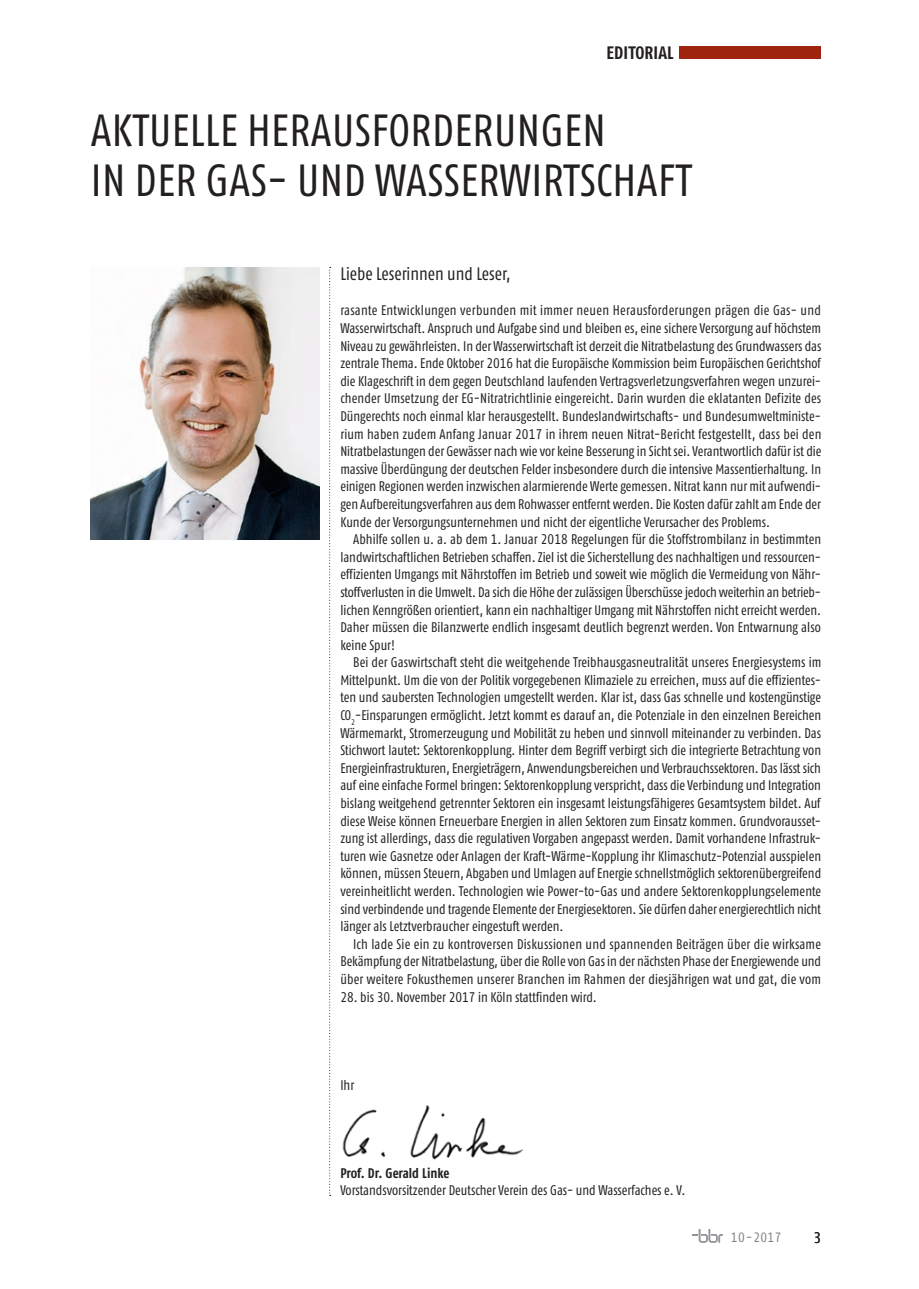
<style>
.page{position:relative;width:919px;height:1289px;background:#fff}
.page>*{position:absolute;margin:0;border:0;box-sizing:border-box;transform-origin:0 0}
.t1{font:condensed 45px/49.5px "Fago OT";letter-spacing:.01em;color:#231f20}
.t2{font:condensed 18px "Fago OT";color:#231f20;scale:.96 1}
.t3{font:700 condensed 18px "Fago OT";letter-spacing:.01em;color:#231f20}
.t4{font:condensed 15.3px "Fago OT";color:#231f20}
.t5{font:condensed 13.95px/17.5px "Fago OT";color:#231f20;text-align:justify;scale:.96 1}
.t6{font:700 condensed 13.95px "Fago OT";color:#231f20;scale:.96 1}
.t7{font:condensed 13.5px "Fago OT";letter-spacing:.03em;color:#808285}
</style>
<div class="page">
<div style="left:679px;top:47px;width:142px;height:12px;background:#9e240d"></div>
<svg style="left:329px;top:267px;width:2px;height:928px"></svg>
<svg style="left:692px;top:1229px;width:30px;height:13px"></svg>
<img style="left:342px;top:1105px;width:181px;height:55px">
<img style="left:90px;top:267px;width:229px;height:272px">
<p class="t3" style="left:606px;top:42px;width:69px">EDITORIAL</p>
<h1 class="t1" style="left:91px;top:106px;width:602px">AKTUELLE HERAUSFORDERUNGEN<br>IN DER GAS- UND WASSERWIRTSCHAFT</h1>
<p class="t2" style="left:340px;top:263px;width:179px">Liebe Leserinnen und Leser,</p>
<p class="t5" style="left:340px;top:302px;width:502px">rasante Entwicklungen verbunden mit immer neuen Herausforderungen prägen die Gas- und Wasserwirtschaft. Anspruch und Aufgabe sind und bleiben es, eine sichere Versorgung auf höchstem Niveau zu gewährleisten. In der Wasserwirtschaft ist derzeit die Nitratbelastung des Grundwassers das zentrale Thema. Ende Oktober 2016 hat die Europäische Kommission beim Europäischen Gerichtshof die Klageschrift in dem gegen Deutschland laufenden Vertragsverletzungsverfahren wegen unzurei&shy;chender Umsetzung der EG-Nitratrichtlinie eingereicht. Darin wurden die eklatanten Defizite des Düngerechts noch einmal klar herausgestellt. Bundeslandwirtschafts- und Bundesumweltministe&shy;rium haben zudem Anfang Januar 2017 in ihrem neuen Nitrat-Bericht festgestellt, dass bei den Nitratbelastungen der Gewässer nach wie vor keine Besserung in Sicht sei. Verantwortlich dafür ist die massive Überdüngung der deutschen Felder insbesondere durch die intensive Massentierhaltung. In einigen Regionen werden inzwischen alarmierende Werte gemessen. Nitrat kann nur mit aufwendi&shy;gen Aufbereitungsverfahren aus dem Rohwasser entfernt werden. Die Kosten dafür zahlt am Ende der Kunde der Versorgungsunternehmen und nicht der eigentliche Verursacher des Problems.</p>
<p class="t5" style="left:340px;top:530px;width:502px;text-align:left;text-indent:13px">Abhilfe sollen u. a. ab dem 1. Januar 2018 Regelungen für die Stoffstrombilanz in bestimmten landwirtschaftlichen Betrieben schaffen. Ziel ist die Sicherstellung des nachhaltigen und ressourcen&shy;effizienten Umgangs mit Nährstoffen im Betrieb und soweit wie möglich die Vermeidung von Nähr&shy;stoffverlusten in die Umwelt. Da sich die Höhe der zulässigen Überschüsse jedoch weiterhin an betrieb&shy;lichen Kenngrößen orientiert, kann ein nachhaltiger Umgang mit Nährstoffen nicht erreicht werden.<br>Daher müssen die Bilanzwerte endlich insgesamt deutlich begrenzt werden. Von Entwarnung also keine Spur!</p>
<p class="t5" style="left:340px;top:653px;width:502px;text-indent:13px">Bei der Gaswirtschaft steht die weitgehende Treibhausgasneutralität unseres Energiesystems im Mittelpunkt. Um die von der Politik vorgegebenen Klimaziele zu erreichen, muss auf die effizientes&shy;ten und saubersten Technologien umgestellt werden. Klar ist, dass Gas schnelle und kostengünstige CO<sub>2</sub>-Einsparungen ermöglicht. Jetzt kommt es darauf an, die Potenziale in den einzelnen Bereichen Wärmemarkt, Stromerzeugung und Mobilität zu heben und sinnvoll miteinander zu verbinden. Das Stichwort lautet: Sektorenkopplung. Hinter dem Begriff verbirgt sich die integrierte Betrachtung von Energieinfrastrukturen, Energieträgern, Anwendungsbereichen und Verbrauchssektoren. Das lässt sich auf eine einfache Formel bringen: Sektorenkopplung verspricht, dass die Verbindung und Integration bislang weitgehend getrennter Sektoren ein insgesamt leistungsfähigeres Gesamtsystem bildet. Auf diese Weise können Erneuerbare Energien in allen Sektoren zum Einsatz kommen. Grundvorausset&shy;zung ist allerdings, dass die regulativen Vorgaben angepasst werden. Damit vorhandene Infrastruk&shy;turen wie Gasnetze oder Anlagen der Kraft-Wärme-Kopplung ihr Klimaschutz-Potenzial ausspielen können, müssen Steuern, Abgaben und Umlagen auf Energie schnellstmöglich sektorenübergreifend vereinheitlicht werden. Technologien wie Power-to-Gas und andere Sektorenkopplungselemente sind verbindende und tragende Elemente der Energiesektoren. Sie dürfen daher energierechtlich nicht länger als Letztverbraucher eingestuft werden.</p>
<p class="t5" style="left:340px;top:935px;width:502px;text-indent:13px">Ich lade Sie ein zu kontroversen Diskussionen und spannenden Beiträgen über die wirksame Bekämpfung der Nitratbelastung, über die Rolle von Gas in der nächsten Phase der Energiewende und über weitere Fokusthemen unserer Branchen im Rahmen der diesjährigen wat und gat, die vom</p>
<p class="t5" style="left:340px;top:987px;width:269px">28. bis 30. November 2017 in Köln stattfinden wird.</p>
<p class="t5" style="left:340px;top:1075px;width:16px">Ihr</p>
<p class="t6" style="left:340px;top:1164px;width:115px">Prof. Dr. Gerald Linke</p>
<p class="t5" style="left:340px;top:1181px;width:361px">Vorstandsvorsitzender Deutscher Verein des Gas- und Wasserfaches e. V.</p>
<p class="t7" style="left:730px;top:1229px;width:52px">10-2017</p>
<p class="t4" style="left:813px;top:1227px;width:9px">3</p>
</div>
